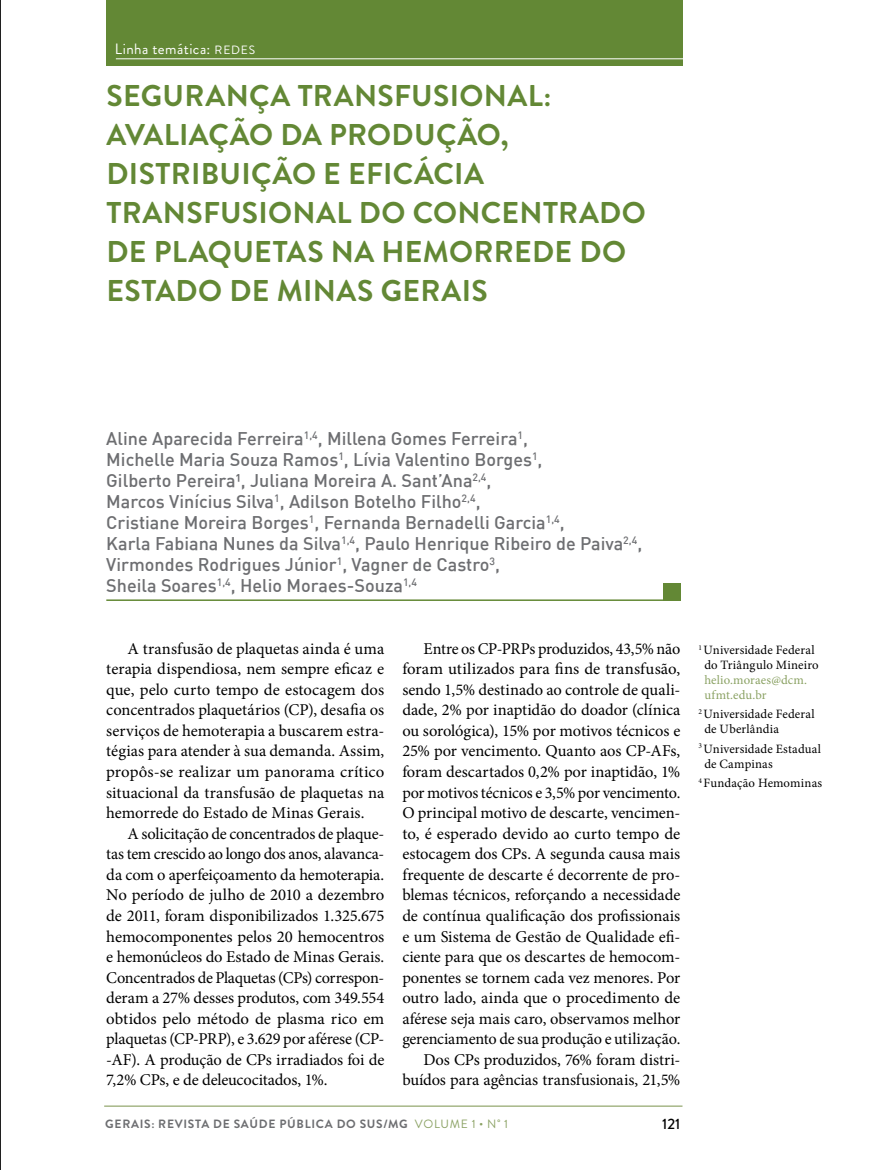
<style>
.page{position:relative;width:893px;height:1170px;background:#fff}
.page>*{position:absolute;margin:0;border:0;box-sizing:border-box;transform-origin:0 0}
.t1{font:700 30px/39px "Brandon Grotesque";letter-spacing:.01em;color:#638835}
.t2{font:500 18px/21px "DIN";color:#6d6e71}
.t3{font:16.5px/20.5px "Minion Pro";letter-spacing:-.005em;color:#000;text-align:justify}
.t4{font:15px "Brandon Grotesque";color:#fff}
.t5{font:500 15px "Brandon Grotesque";color:#000}
.t6{font:12.75px/15px "Minion Pro";letter-spacing:.01em;color:#000}
.t7{font:12.75px/15px "Minion Pro";letter-spacing:.01em;color:#8ba264}
.t8{font:700 12px "Brandon Grotesque";letter-spacing:.06em;color:#6d6e71}
.s1{font-size:12px}
.s2{font-weight:400;color:#8ba264}
</style>
<div class="page">
<hr style="left:104px;top:1105px;width:578px;height:1px;background:#a7b788">
<hr style="left:0;top:0;width:1px;height:1169px;background:#000">
<div style="left:106px;top:0;width:576px;height:66px;background:#638835"></div>
<div style="left:663px;top:584px;width:17px;height:17px;background:#638835"></div>
<hr style="left:106px;top:599px;width:574px;height:2px;background:#638835">
<hr style="left:116px;top:58px;width:574px;height:1px;background:#fff">
<p class="t4" style="left:115px;top:39px;width:142px">LINHA TEMÁTICA: <span class="s1">REDES</span></p>
<h1 class="t1" style="left:107px;top:77px;width:100px">SEGURANÇA</h1>
<h1 class="t1" style="left:298px;top:77px;width:36px">TRANSF</h1>
<h1 class="t1" style="left:411px;top:77px;width:142px">USIONAL:</h1>
<h1 class="t1" style="left:107px;top:116px;width:21px">AVA</h1>
<h1 class="t1" style="left:164px;top:116px;width:34px">LIAÇÃ</h1>
<h1 class="t1" style="left:107px;top:116px;width:403px;text-indent:143px">O DA PRODUÇÃO,<br>DISTRIBUIÇÃO EEFICÁCIA<br>TRANSF</h1>
<h1 class="t1" style="left:220px;top:194px;width:259px">USIONAL DO CONCEN</h1>
<h1 class="t1" style="left:543px;top:194px;width:104px">TRADO</h1>
<h1 class="t1" style="left:107px;top:233px;width:386px">DE PLAQUETAS NA HEMORRE</h1>
<h1 class="t1" style="left:532px;top:233px;width:95px">DE DO</h1>
<h1 class="t1" style="left:107px;top:272px;width:191px">ESTADO DE MINAS</h1>
<h1 class="t1" style="left:381px;top:272px;width:40px">GERAIS</h1>
<p class="t2" style="left:106px;top:428px;width:537px">Aline Aparecida Ferreira<sup>1,4</sup>, Millena Gomes Ferreira<sup>1</sup>,<br>Michelle Maria Souza Ramos<sup>1</sup>, Lívia Valentino Borges<sup>1</sup>,<br>Gilberto Pereira¹, Juliana Moreira A. Sant’Ana<sup>2,4</sup>,<br>Marcos Vinícius Silva<sup>1</sup>, Adilson Botelho Filho<sup>2,4</sup>,<br>Cristiane Moreira Borges<sup>1</sup>, Fernanda Bernadelli Garcia<sup>1,4</sup>,<br>Karla Fabiana Nunes da Silva<sup>1,4</sup>, Paulo Henrique Ribeiro de Paiva<sup>2,4</sup>, Virmondes Rodrigues Júnior<sup>1</sup>, Vagner de Castro<sup>3</sup>,<br>Sheila Soares<sup>1,4</sup>, Helio Moraes-Souza<sup>1,4</sup></p>
<p class="t3" style="left:106px;top:638px;width:280px;text-indent:21px">A transfusão de plaquetas ainda é uma terapia dispendiosa, nem sempre eficaz e que, pelo curto tempo de estocagem dos concentrados plaquetários (CP), desafia os serviços de hemoterapia a buscarem estra&shy;tégias para atender à sua demanda. Assim, propôs-se realizar um panorama crítico situacional da transfusão de plaquetas na hemorrede do Estado de Minas Gerais.</p>
<p class="t3" style="left:106px;top:823px;width:280px;text-indent:21px">A solicitação de concentrados de plaque&shy;tas tem crescido ao longo dos anos, alavanca&shy;da com o aperfeiçoamento da hemoterapia.<br>No período de julho de 2010 a dezembro de 2011, foram disponibilizados 1.325.675 hemocomponentes pelos 20 hemocentros e hemonúcleos do Estado de Minas Gerais.<br>Concentrados de Plaquetas (CPs) correspon&shy;deram a 27% desses produtos, com 349.554 obtidos pelo método de plasma rico em plaquetas (CP-PRP), e 3.629 por aférese (CP--AF). A produção de CPs irradiados foi de 7,2% CPs, e de deleucocitados, 1%.</p>
<p class="t3" style="left:402px;top:638px;width:280px;text-align:right">Entre os CP-PRPs produzidos, 43,5% não foram utilizados para fins de transfusão, sendo 1,5% destinado ao controle de quali&shy;dade, 2% por inaptidão do doador (clínica ou sorológica), 15% por motivos técnicos e 25% por vencimento. Quanto aos CP-AFs, foram descartados 0,2% por inaptidão, 1% por motivos técnicos e 3,5% por vencimento.<br>O principal motivo de descarte, vencimen&shy;to, é esperado devido ao curto tempo de estocagem dos CPs. A segunda causa mais frequente de descarte é decorrente de pro&shy;blemas técnicos, reforçando a necessidade de contínua qualificação dos profissionais e um Sistema de Gestão de Qualidade efi&shy;ciente para que os descartes de hemocom&shy;ponentes se tornem cada vez menores. Por outro lado, ainda que o procedimento de aférese seja mais caro, observamos melhor gerenciamento de sua produção e utilização.<br>Dos CPs produzidos, 76% foram distri&shy;buídos para agências transfusionais, 21,5%</p>
<p class="t6" style="left:698px;top:642px;width:122px;text-align:center"><sup>1</sup> Universidade Federal do Triângulo Mineiro</p>
<p class="t7" style="left:704px;top:672px;width:104px">helio.moraes@dcm. ufmt.edu.br</p>
<p class="t6" style="left:704px;top:706px;width:112px;text-indent:-6px"><sup>2</sup> Universidade Federal de Uberlândia</p>
<p class="t6" style="left:704px;top:741px;width:118px;text-indent:-6px"><sup>3</sup> Universidade Estadual de Campinas</p>
<p class="t6" style="left:698px;top:775px;width:125px"><sup>4</sup> Fundação Hemominas</p>
<p class="t8" style="left:105px;top:1115px;width:404px">GERAIS: REVISTA DE SAÚDE PÚBLICA DO SUS/MG <span class="s2">VOLUME 1 • N˚ 1</span></p>
<p class="t5" style="left:662px;top:1113px;width:20px">121</p>
</div>
